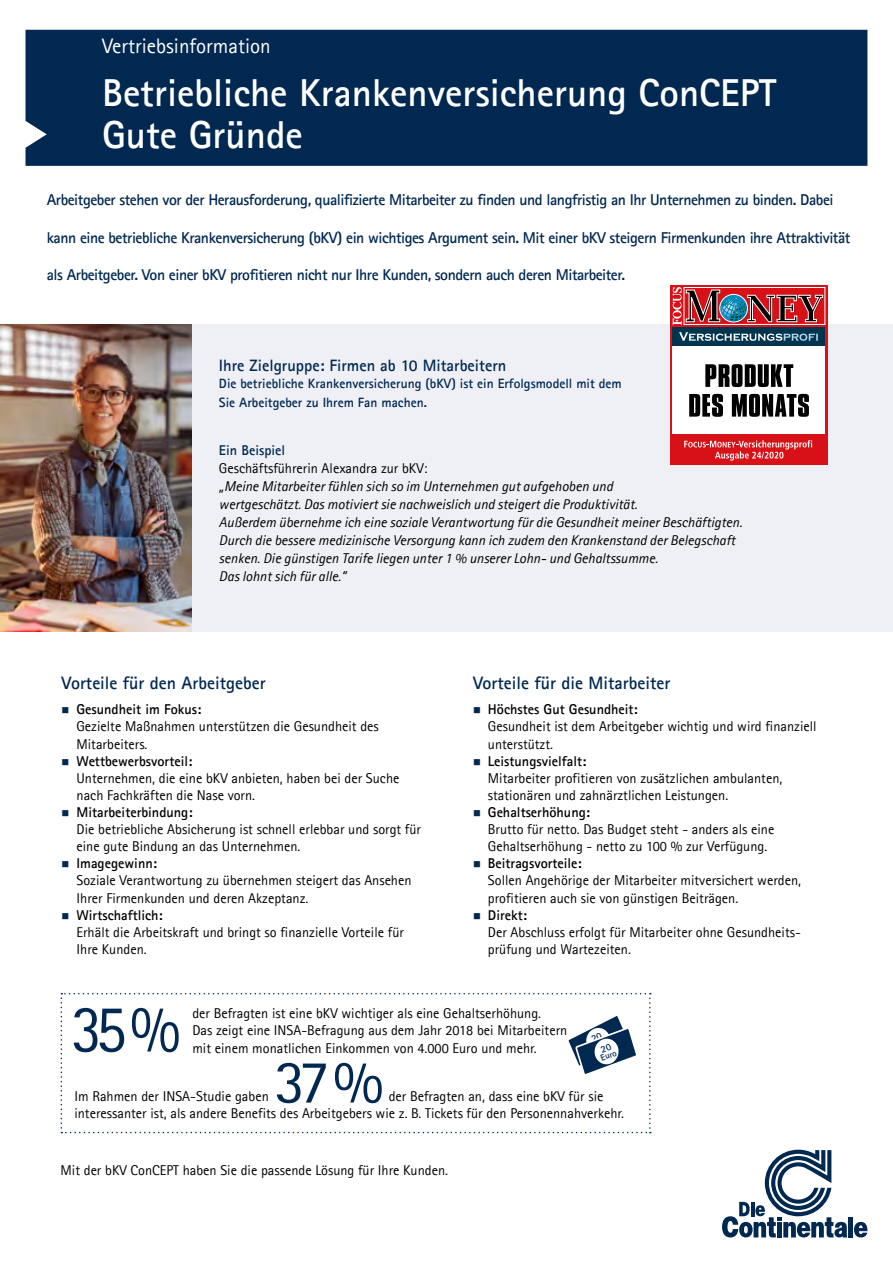
<style>
.page{position:relative;width:893px;height:1263px;background:#fff}
.page>*{position:absolute;margin:0;border:0;box-sizing:border-box;transform-origin:0 0}
.t1{font:67.65px "Agfa Rotis Sans Serif";color:#002851;scale:.91 1}
.t2{font:61.5px "Agfa Rotis Sans Serif";color:#002851}
.t3{font:700 39px/42px "Agfa Rotis Sans Serif";color:#fff}
.t4{font:21px "Agfa Rotis Sans Serif";color:#fff}
.t5{font:700 18px "Agfa Rotis Sans Serif";color:#002851}
.t6{font:700 16.5px "Agfa Rotis Sans Serif";color:#002851}
.t7{font:700 15.75px "Agfa Rotis Sans Serif";letter-spacing:-.03em;color:#002851}
.t8{font:14.25px/17.1px "Agfa Rotis Sans Serif";color:#000}
.t9{font:italic 14.25px/18px "Agfa Rotis Sans Serif";color:#000}
.t10{font:700 14.25px "Agfa Rotis Sans Serif";color:#000}
.t11{font:700 14.25px "Agfa Rotis Sans Serif";color:#002851}
.t12{font:700 13.5px/19.8px "Agfa Rotis Sans Serif";color:#002851}
.t13{font:700 8.85px "Agfa Rotis Sans Serif";color:#002851}
</style>
<div class="page">
<div style="left:848px;top:1217px;width:5px;height:20px;background:#002851"></div>
<svg style="left:722px;top:1150px;width:125px;height:87px"></svg>
<svg style="left:854px;top:1222px;width:13px;height:15px"></svg>
<div style="left:26px;top:30px;width:841px;height:136px;background:#002851"></div>
<div style="left:0;top:324px;width:893px;height:307px;background:#eff0f5"></div>
<img style="left:0;top:324px;width:191px;height:307px">
<div style="left:670px;top:285px;width:157px;height:179px;background:#d71117"></div>
<div style="left:673px;top:327px;width:152px;height:107px;background:#fff"></div>
<svg style="left:684px;top:440px;width:128px;height:21px"></svg>
<svg style="left:705px;top:364px;width:88px;height:23px"></svg>
<svg style="left:689px;top:394px;width:34px;height:23px"></svg>
<svg style="left:732px;top:394px;width:77px;height:23px"></svg>
<svg style="left:673px;top:287px;width:152px;height:38px"></svg>
<div style="left:719px;top:294px;width:29px;height:28px;border:1px solid #fff;border-radius:50%"></div>
<div style="left:673px;top:327px;width:152px;height:19px;background:#00354f"></div>
<svg style="left:679px;top:332px;width:139px;height:9px"></svg>
<svg style="left:61px;top:993px;width:590px;height:140px"></svg>
<h3 class="t4" style="left:102px;top:33px;width:170px">Vertriebsinformation</h3>
<h3 class="t3" style="left:102px;top:71px;width:676px">Betriebliche Krankenversicherung ConCEPT<br>Gute Gründe</h3>
<p class="t7" style="left:47px;top:190px;width:788px">Arbeitgeber stehen vor der Herausforderung, qualifizierte Mitarbeiter zu finden und langfristig an Ihr Unternehmen zu binden. Dabei</p>
<p class="t7" style="left:47px;top:227px;width:805px">kann eine betriebliche Krankenversicherung (bKV) ein wichtiges Argument sein. Mit einer bKV steigern Firmenkunden ihre Attraktivität</p>
<p class="t7" style="left:47px;top:265px;width:580px">als Arbeitgeber. Von einer bKV profitieren nicht nur Ihre Kunden, sondern auch deren Mitarbeiter.</p>
<p class="t6" style="left:219px;top:355px;width:289px">Ihre Zielgruppe: Firmen ab 10 Mitarbeitern</p>
<p class="t12" style="left:219px;top:373px;width:404px">Die betriebliche Krankenversicherung (bKV) ist ein Erfolgsmodell mit dem<br>Sie Arbeitgeber zu Ihrem Fan machen.</p>
<p class="t11" style="left:219px;top:441px;width:68px">Ein Beispiel</p>
<p class="t8" style="left:219px;top:460px;width:210px">Geschäftsführerin Alexandra zur bKV:</p>
<p class="t9" style="left:219px;top:478px;width:525px">„Meine Mitarbeiter fühlen sich so im Unternehmen gut aufgehoben und<br>wertgeschätzt. Das motiviert sie nachweislich und steigert die Produktivität.<br>Außerdem übernehme ich eine soziale Verantwortung für die Gesundheit meiner Beschäftigten.<br>Durch die bessere medizinische Versorgung kann ich zudem den Krankenstand der Belegschaft senken. Die günstigen Tarife liegen unter 1 % unserer Lohn- und Gehaltssumme.<br>Das lohnt sich für alle.“</p>
<p class="t5" style="left:62px;top:671px;width:206px">Vorteile für den Arbeitgeber</p>
<p class="t10" style="left:77px;top:700px;width:126px">Gesundheit im Fokus:</p>
<p class="t8" style="left:77px;top:718px;width:304px">Gezielte Maßnahmen unterstützen die Gesundheit des<br>Mitarbeiters.</p>
<p class="t10" style="left:77px;top:752px;width:117px">Wettbewerbsvorteil:</p>
<p class="t8" style="left:77px;top:769px;width:324px">Unternehmen, die eine bKV anbieten, haben bei der Suche nach Fachkräften die Nase vorn.</p>
<p class="t10" style="left:77px;top:803px;width:118px">Mitarbeiterbindung:</p>
<p class="t8" style="left:77px;top:820px;width:346px">Die betriebliche Absicherung ist schnell erlebbar und sorgt für eine gute Bindung an das Unternehmen.</p>
<p class="t10" style="left:77px;top:854px;width:82px">Imagegewinn:</p>
<p class="t8" style="left:77px;top:872px;width:337px">Soziale Verantwortung zu übernehmen steigert das Ansehen<br>Ihrer Firmenkunden und deren Akzeptanz.</p>
<p class="t10" style="left:77px;top:906px;width:88px">Wirtschaftlich:</p>
<p class="t8" style="left:77px;top:923px;width:329px">Erhält die Arbeitskraft und bringt so finanzielle Vorteile für<br>Ihre Kunden.</p>
<p class="t5" style="left:473px;top:671px;width:199px">Vorteile für die Mitarbeiter</p>
<p class="t10" style="left:488px;top:700px;width:151px">Höchstes Gut Gesundheit:</p>
<p class="t8" style="left:488px;top:718px;width:330px">Gesundheit ist dem Arbeitgeber wichtig und wird finanziell unterstützt.</p>
<p class="t10" style="left:488px;top:752px;width:100px">Leistungsvielfalt:</p>
<p class="t8" style="left:488px;top:769px;width:296px">Mitarbeiter profitieren von zusätzlichen ambulanten, stationären und zahnärztlichen Leistungen.</p>
<p class="t10" style="left:488px;top:803px;width:104px">Gehaltserhöhung:</p>
<p class="t8" style="left:488px;top:820px;width:288px">Brutto für netto. Das Budget steht - anders als eine<br>Gehaltserhöhung - netto zu 100 % zur Verfügung.</p>
<p class="t10" style="left:488px;top:854px;width:95px">Beitragsvorteile:</p>
<p class="t8" style="left:488px;top:872px;width:315px">Sollen Angehörige der Mitarbeiter mitversichert werden, profitieren auch sie von günstigen Beiträgen.</p>
<p class="t10" style="left:488px;top:906px;width:41px">Direkt:</p>
<p class="t8" style="left:488px;top:923px;width:314px">Der Abschluss erfolgt für Mitarbeiter ohne Gesundheits&shy;prüfung und Wartezeiten.</p>
<h1 class="t1" style="left:71px;top:988px;width:121px">35 %</h1>
<p class="t8" style="left:192px;top:1005px;width:376px">der Befragten ist eine bKV wichtiger als eine Gehaltserhöhung.<br>Das zeigt eine INSA-Befragung aus dem Jahr 2018 bei Mitarbeitern</p>
<p class="t8" style="left:192px;top:1039px;width:346px">mit einem monatlichen Einkommen von 4.000 Euro und mehr.</p>
<p class="t8" style="left:74px;top:1087px;width:196px">Im Rahmen der INSA-Studie gaben</p>
<p class="t13" style="left:599px;top:1052px;width:18px;rotate:-20deg">Euro</p>
<h2 class="t2" style="left:274px;top:1045px;width:111px">37 %</h2>
<p class="t8" style="left:74px;top:1087px;width:551px;text-indent:314px">der Befragten an, dass eine bKV für sie interessanter ist, als andere Benefits des Arbeitgebers wie z. B. Tickets für den Personennahverkehr.</p>
<p class="t8" style="left:61px;top:1161px;width:389px">Mit der bKV ConCEPT haben Sie die passende Lösung für Ihre Kunden.</p>
</div>
